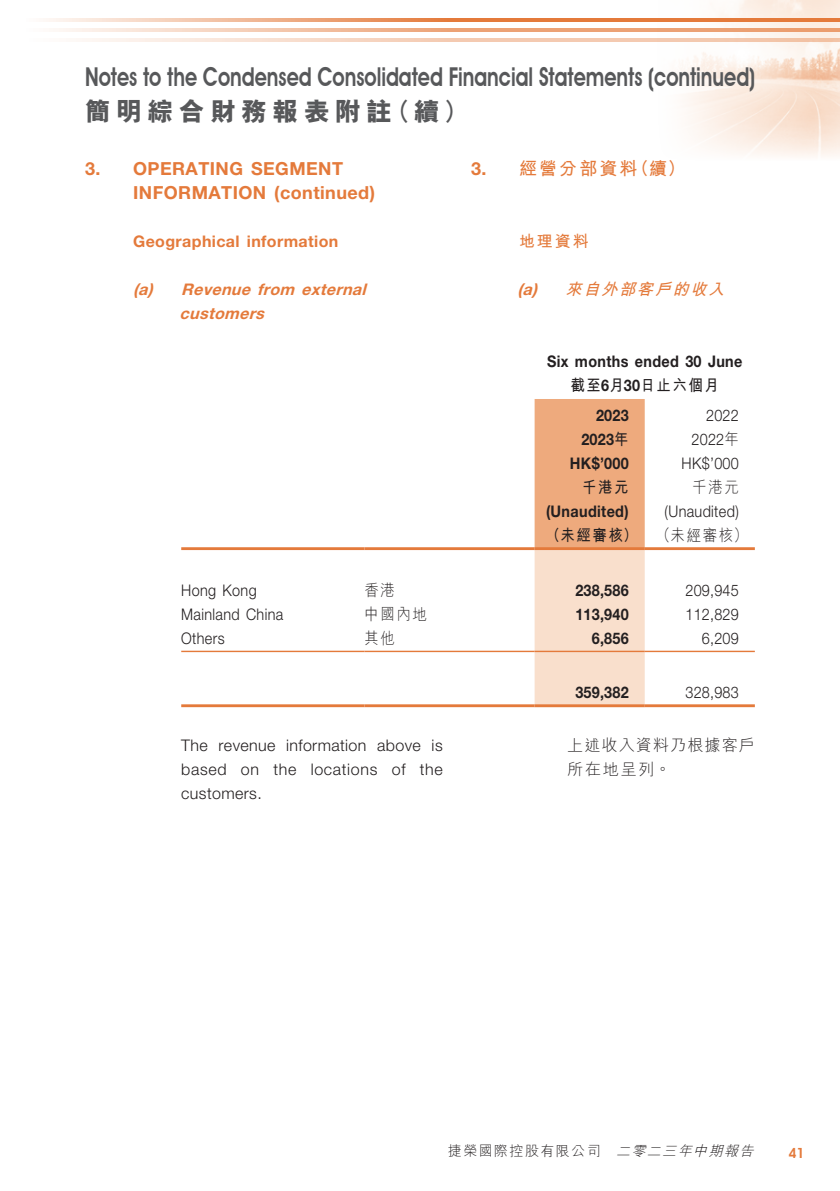
<style>
.page{position:relative;width:840px;height:1191px;background:#fff}
.page>*{position:absolute;margin:0;border:0;box-sizing:border-box;transform-origin:0 0}
.t1{font:600 26px "Avant Garde IT Cby BT";color:#57585a;scale:.77 1}
.t2{font:800 26px "M Hei HK";letter-spacing:.2em;color:#57585a}
._03_H1{font:700 18px/24px "Helvetica Neue LT Std";letter-spacing:.025em;color:#e47a3b}
._03_H1-2{font:700 18px "M Hei HK";letter-spacing:.115em;color:#e47a3b}
._13_____P4{font:300 16px/24px "Helvetica Neue LT Std";letter-spacing:.025em;color:#231f20;text-align:justify}
._12___P2{font:700 16px "Helvetica Neue LT Std";letter-spacing:.025em;color:#231f20;scale:.9 1}
._05_____H3{font:italic 700 16px/24px "Helvetica Neue LT Std";color:#e47a3b}
._12___P2-2{font:300 16px "Helvetica Neue LT Std";letter-spacing:.025em;color:#231f20;scale:.9 1}
._15_Table_Stub{font:300 16px "Helvetica Neue LT Std";letter-spacing:.025em;color:#231f20;scale:.9 1}
._26___P2__Note{font:700 16px "Helvetica Neue LT Std";letter-spacing:.015em;color:#231f20;scale:.9 1}
._26___P2__Note-2{font:300 16px "Helvetica Neue LT Std";letter-spacing:.015em;color:#231f20;scale:.9 1}
._04___H2{font:700 16px "Helvetica Neue LT Std";letter-spacing:.025em;color:#e47a3b}
._12___P2-3{font:700 16px "M Hei HK";letter-spacing:.115em;color:#231f20;scale:.9 1}
._13_____P4-2{font:300 16px/24px "M Hei HK";letter-spacing:.07em;color:#231f20}
._05_____H3-2{font:italic 700 16px "M Hei HK";color:#e47a3b}
._12___P2-4{font:300 16px "M Hei HK";letter-spacing:.115em;color:#231f20;scale:.9 1}
._15_Table_Stub-2{font:300 16px "M Hei HK";letter-spacing:.115em;color:#231f20;scale:.9 1}
._04___H2-2{font:700 16px "M Hei HK";color:#e47a3b}
.t3{font:300 14px "M Hei HK";letter-spacing:.1em;color:#231f20}
.t4{font:600 14px "Avant Garde IT Cby BT";color:#e47a3b}
.s1{font-family:"Helvetica Neue LT Std"}
.s2{font-family:"M Hei HK"}
.s3{font-style:italic}
</style>
<div class="page">
<img style="left:653px;top:0;width:186px;height:157px">
<svg style="left:46px;top:18px;width:793px;height:4px;background:#ea996a"></svg>
<svg style="left:59px;top:28px;width:780px;height:4px;background:#efb694"></svg>
<hr style="left:22px;top:39px;width:817px;height:3px;background:#e47a3b">
<svg style="left:534px;top:399px;width:110px;height:305px;background:#f3c5a5"></svg>
<hr style="left:181px;top:547px;width:183px;height:3px;background:#e47a3b">
<hr style="left:364px;top:547px;width:170px;height:3px;background:#e47a3b">
<hr style="left:534px;top:547px;width:110px;height:3px;background:#e47a3b">
<hr style="left:644px;top:547px;width:110px;height:3px;background:#e47a3b">
<hr style="left:181px;top:650px;width:183px;height:2px;background:#e47a3b">
<hr style="left:364px;top:650px;width:170px;height:2px;background:#e47a3b">
<hr style="left:534px;top:650px;width:110px;height:2px;background:#e47a3b">
<hr style="left:644px;top:650px;width:110px;height:2px;background:#e47a3b">
<hr style="left:181px;top:704px;width:183px;height:3px;background:#e47a3b">
<hr style="left:364px;top:704px;width:170px;height:3px;background:#e47a3b">
<hr style="left:534px;top:704px;width:110px;height:3px;background:#e47a3b">
<hr style="left:644px;top:704px;width:110px;height:3px;background:#e47a3b">
<h1 class="t1" style="left:85px;top:61px;width:871px">Notes to the Condensed Consolidated Financial Statements (continued)</h1>
<h1 class="t2" style="left:85px;top:94px;width:384px">簡明綜合財務報表附註（續）</h1>
<p class="_03_H1" style="left:133px;top:156px;width:243px;text-indent:-48px">3. OPERATING SEGMENT<br>INFORMATION (continued)</p>
<p class="_04___H2" style="left:133px;top:231px;width:207px">Geographical information</p>
<p class="_05_____H3" style="left:179px;top:277px;width:192px;text-indent:-46px">(a) Revenue from external customers</p>
<p class="_03_H1-2" style="left:471px;top:155px;width:216px"><span class="s1">3.</span> 經營分部資料（續）</p>
<p class="_04___H2-2" style="left:519px;top:229px;width:71px">地理資料</p>
<p class="_05_____H3-2" style="left:517px;top:277px;width:214px"><span class="s1">(a)</span> 來自外部客戶的收入</p>
<p class="_12___P2" style="left:546px;top:351px;width:218px">Six months ended 30 June</p>
<p class="_12___P2-3" style="left:570px;top:373px;width:166px">截至<span class="s1">6</span>月<span class="s1">30</span>日止六個月</p>
<p class="_12___P2" style="left:595px;top:405px;width:38px">2023</p>
<p class="_12___P2-2" style="left:705px;top:405px;width:38px">2022</p>
<p class="_12___P2" style="left:581px;top:429px;width:54px">2023<span class="s2">年</span></p>
<p class="_12___P2-2" style="left:691px;top:429px;width:54px">2022<span class="s2">年</span></p>
<p class="_12___P2" style="left:569px;top:453px;width:67px">HK$’000</p>
<p class="_12___P2-2" style="left:681px;top:453px;width:65px">HK$’000</p>
<p class="_12___P2-3" style="left:582px;top:475px;width:53px">千港元</p>
<p class="_12___P2-4" style="left:692px;top:476px;width:53px">千港元</p>
<p class="_12___P2" style="left:545px;top:501px;width:93px">(Unaudited)</p>
<p class="_12___P2-2" style="left:664px;top:501px;width:84px">(Unaudited)</p>
<p class="_12___P2-3" style="left:545px;top:523px;width:103px">（未經審核）</p>
<p class="_12___P2-4" style="left:655px;top:524px;width:103px">（未經審核）</p>
<p class="_15_Table_Stub" style="left:181px;top:580px;width:85px">Hong Kong</p>
<p class="_15_Table_Stub-2" style="left:364px;top:579px;width:35px">香港</p>
<p class="_26___P2__Note" style="left:575px;top:580px;width:61px">238,586</p>
<p class="_26___P2__Note-2" style="left:685px;top:580px;width:61px">209,945</p>
<p class="_15_Table_Stub" style="left:181px;top:604px;width:115px">Mainland China</p>
<p class="_15_Table_Stub-2" style="left:364px;top:603px;width:71px">中國內地</p>
<p class="_26___P2__Note" style="left:575px;top:604px;width:61px">113,940</p>
<p class="_26___P2__Note-2" style="left:685px;top:604px;width:61px">112,829</p>
<p class="_15_Table_Stub" style="left:181px;top:628px;width:50px">Others</p>
<p class="_15_Table_Stub-2" style="left:364px;top:627px;width:35px">其他</p>
<p class="_26___P2__Note" style="left:591px;top:628px;width:42px">6,856</p>
<p class="_26___P2__Note-2" style="left:701px;top:628px;width:42px">6,209</p>
<p class="_26___P2__Note" style="left:575px;top:682px;width:61px">359,382</p>
<p class="_26___P2__Note-2" style="left:685px;top:682px;width:61px">328,983</p>
<p class="_13_____P4" style="left:181px;top:733px;width:263px">The revenue information above is based on the locations of the customers.</p>
<p class="_13_____P4-2" style="left:567px;top:732px;width:189px">上述收入資料乃根據客戶所在地呈列。</p>
<p class="t3" style="left:447px;top:1141px;width:312px">捷榮國際控股有限公司 <span class="s3">二零二三年中期報告</span></p>
<p class="t4" style="left:787px;top:1144px;width:18px">41</p>
</div>
